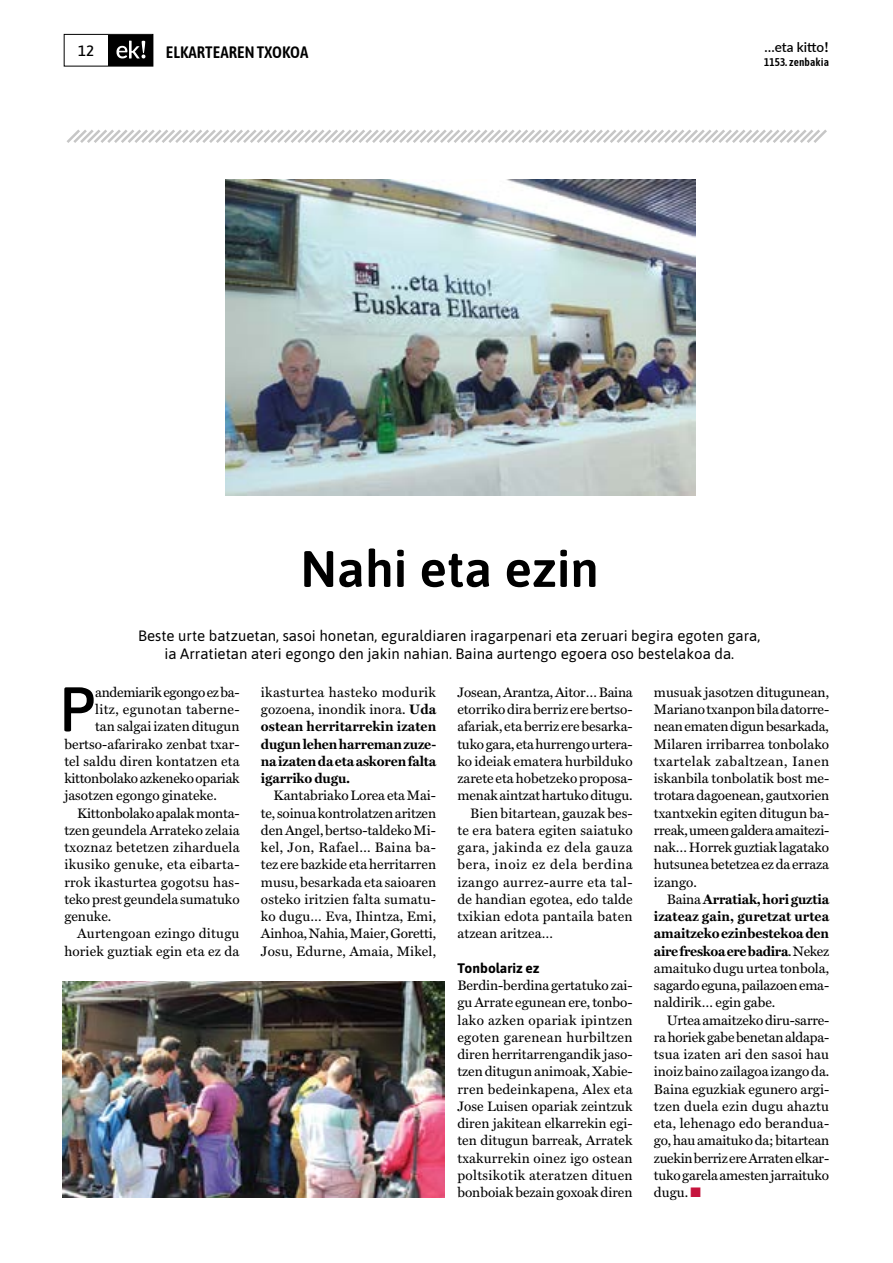
<style>
.page{position:relative;width:893px;height:1263px;background:#fff}
.page>*{position:absolute;margin:0;border:0;box-sizing:border-box;transform-origin:0 0}
.t1{font:500 63px "Asap";color:#000}
.t2{font:600 51px "Asap";color:#000}
.t3{font:600 16.5px "Asap Condensed";color:#000}
.t4{font:15px/18px "Asap";color:#000;text-align:center}
.t5{font:500 15px "Asap";color:#000}
.t6{font:13.8px/17.2px "Miller Text Roman";color:#000;text-align:justify}
.t7{font:700 13.8px/17.2px "Miller Text";letter-spacing:-.01em;color:#000;text-align:justify}
.t8{font:13.8px/17.2px "Miller Text Roman";letter-spacing:.025em;color:#000}
.t9{font:13.8px "Miller Text Roman";letter-spacing:-.02em;color:#000}
.t10{font:13.8px "Miller Text Roman";letter-spacing:.03em;color:#000}
.t11{font:13.8px "Miller Text Roman";letter-spacing:.02em;color:#000}
.t12{font:13.8px "Miller Text Roman";letter-spacing:.04em;color:#000}
.t13{font:13.8px "Miller Text Roman";letter-spacing:.045em;color:#000}
.t14{font:700 13.8px "Asap";color:#000}
.t15{font:600 13.5px "Lato";color:#000}
.t16{font:600 11.25px "Asap Condensed";letter-spacing:.01em;color:#000}
.s1{font-family:"Berkshire Swash";font-weight:400}
.s2{font-family:"Miller Text";font-weight:700}
.s3{font-family:"Miller Text Roman";font-weight:400}
.s4{color:#c5143d}
</style>
<div class="page">
<svg style="left:63px;top:34px;width:91px;height:33px"></svg>
<img style="left:225px;top:179px;width:470px;height:316px">
<svg style="left:67px;top:129px;width:760px;height:14px"></svg>
<img style="left:62px;top:981px;width:382px;height:216px">
<p class="t5" style="left:78px;top:40px;width:17px">12</p>
<p class="t3" style="left:166px;top:41px;width:144px">ELKARTEAREN TXOKOA</p>
<p class="t15" style="left:764px;top:38px;width:66px">…eta kitto<span class="s1">!</span></p>
<p class="t16" style="left:764px;top:55px;width:66px">1153. zenbakia</p>
<h2 class="t2" style="left:300px;top:533px;width:300px">Nahi eta ezin</h2>
<p class="t4" style="left:138px;top:626px;width:624px">Beste urte batzuetan, sasoi honetan, eguraldiaren iragarpenari eta zeruari begira egoten gara, ia Arratietan ateri egongo den jakin nahian. Baina aurtengo egoera oso bestelakoa da.</p>
<h1 class="t1" style="left:59px;top:665px;width:37px">P</h1>
<p class="t9" style="left:95px;top:684px;width:146px">andemiarik egongo ez ba-</p>
<p class="t8" style="left:95px;top:701px;width:146px">litz, egunotan taberne-</p>
<p class="t6" style="left:95px;top:718px;width:146px">tan salgai izaten ditugun</p>
<p class="t6" style="left:64px;top:735px;width:177px">bertso-afarirako zenbat txar-</p>
<p class="t6" style="left:64px;top:752px;width:177px">tel saldu diren kontatzen eta</p>
<p class="t9" style="left:64px;top:770px;width:177px">kittonbolako azkeneko opariak</p>
<p class="t6" style="left:64px;top:787px;width:154px">jasotzen egongo ginateke.</p>
<p class="t6" style="left:77px;top:804px;width:164px">Kittonbolako apalak monta-</p>
<p class="t6" style="left:64px;top:821px;width:177px">tzen geundela Arrateko zelaia</p>
<p class="t8" style="left:64px;top:839px;width:177px">txoznaz betetzen ziharduela</p>
<p class="t8" style="left:64px;top:856px;width:177px">ikusiko genuke, eta eibarta-</p>
<p class="t6" style="left:64px;top:873px;width:177px">rrok ikasturtea gogotsu has-</p>
<p class="t6" style="left:64px;top:890px;width:177px">teko prest geundela sumatuko</p>
<p class="t6" style="left:64px;top:908px;width:49px">genuke.</p>
<p class="t6" style="left:77px;top:925px;width:164px">Aurtengoan ezingo ditugu</p>
<p class="t6" style="left:64px;top:942px;width:177px">horiek guztiak egin eta ez da</p>
<p class="t8" style="left:261px;top:683px;width:177px">ikasturtea hasteko modurik gozoena, inondik inora. <span class="s2">Uda</span></p>
<p class="t7" style="left:261px;top:718px;width:177px">ostean herritarrekin izaten dugun lehen harreman zuze&shy;na izaten da eta askoren falta igarriko dugu.</p>
<p class="t6" style="left:261px;top:787px;width:177px;text-indent:13px">Kantabriako Lorea eta Mai&shy;te, soinua kontrolatzen aritzen den Angel, bertso-taldeko Mi&shy;kel, Jon, Rafael… Baina ba&shy;tez ere bazkide eta herritarren musu, besarkada eta saioaren osteko iritzien falta sumatu&shy;ko dugu… Eva, Ihintza, Emi, Ainhoa, Nahia, Maier, Goretti, Josu, Edurne, Amaia, Mikel,</p>
<p class="t6" style="left:457px;top:683px;width:177px">Josean, Arantza, Aitor… Baina</p>
<p class="t6" style="left:457px;top:701px;width:177px">etorriko dira berriz ere bertso-</p>
<p class="t6" style="left:457px;top:718px;width:177px">afariak, eta berriz ere besarka-</p>
<p class="t6" style="left:457px;top:735px;width:177px">tuko gara, eta hurrengo urtera-</p>
<p class="t6" style="left:457px;top:752px;width:177px">ko ideiak ematera hurbilduko</p>
<p class="t6" style="left:457px;top:770px;width:177px">zarete eta hobetzeko proposa-</p>
<p class="t6" style="left:457px;top:787px;width:177px">menak aintzat hartuko ditugu.</p>
<p class="t6" style="left:470px;top:804px;width:164px">Bien bitartean, gauzak bes-</p>
<p class="t6" style="left:457px;top:821px;width:177px">te era batera egiten saiatuko</p>
<p class="t12" style="left:457px;top:839px;width:177px">gara, jakinda ez dela gauza</p>
<p class="t13" style="left:457px;top:856px;width:177px">bera, inoiz ez dela berdina</p>
<p class="t10" style="left:457px;top:874px;width:177px">izango aurrez-aurre eta tal-</p>
<p class="t6" style="left:457px;top:890px;width:177px">de handian egotea, edo talde</p>
<p class="t11" style="left:457px;top:908px;width:177px">txikian edota pantaila baten</p>
<p class="t6" style="left:457px;top:925px;width:97px">atzean aritzea…</p>
<p class="t14" style="left:457px;top:958px;width:84px">Tonbolariz ez</p>
<p class="t6" style="left:457px;top:977px;width:177px">Berdin-berdina gertatuko zai&shy;gu Arrate egunean ere, tonbo&shy;lako azken opariak ipintzen egoten garenean hurbiltzen diren herritarrengandik jaso&shy;tzen ditugun animoak, Xabie&shy;rren bedeinkapena, Alex eta Jose Luisen opariak zeintzuk diren jakitean elkarrekin egi&shy;ten ditugun barreak, Arratek txakurrekin oinez igo ostean poltsikotik ateratzen dituen bonboiak bezain goxoak diren</p>
<p class="t6" style="left:654px;top:683px;width:177px">musuak jasotzen ditugunean, Mariano txanpon bila datorre&shy;nean ematen digun besarkada, Milaren irribarrea tonbolako txartelak zabaltzean, Ianen iskanbila tonbolatik bost me&shy;trotara dagoenean, gautxorien txantxekin egiten ditugun ba&shy;rreak, umeen galdera amaitezi&shy;nak… Horrek guztiak lagatako hutsunea betetzea ez da erraza izango.</p>
<p class="t7" style="left:654px;top:890px;width:177px;text-indent:13px"><span class="s3">Baina</span> Arratiak, hori guztia izateaz gain, guretzat urtea amaitzeko ezinbestekoa den aire freskoa ere badira<span class="s3">. Nekez</span></p>
<p class="t6" style="left:654px;top:959px;width:177px">amaituko dugu urtea tonbola, sagardo eguna, pailazoen ema&shy;naldirik… egin gabe.</p>
<p class="t6" style="left:654px;top:1011px;width:177px;text-indent:13px">Urtea amaitzeko diru-sarre&shy;ra horiek gabe benetan aldapa&shy;tsua izaten ari den sasoi hau inoiz baino zailagoa izango da.<br>Baina eguzkiak egunero argi&shy;tzen duela ezin dugu ahaztu eta, lehenago edo berandua&shy;go, hau amaituko da; bitartean zuekin berriz ere Arraten elkar&shy;tuko garela amesten jarraituko dugu. <span class="s4">■</span></p>
</div>
